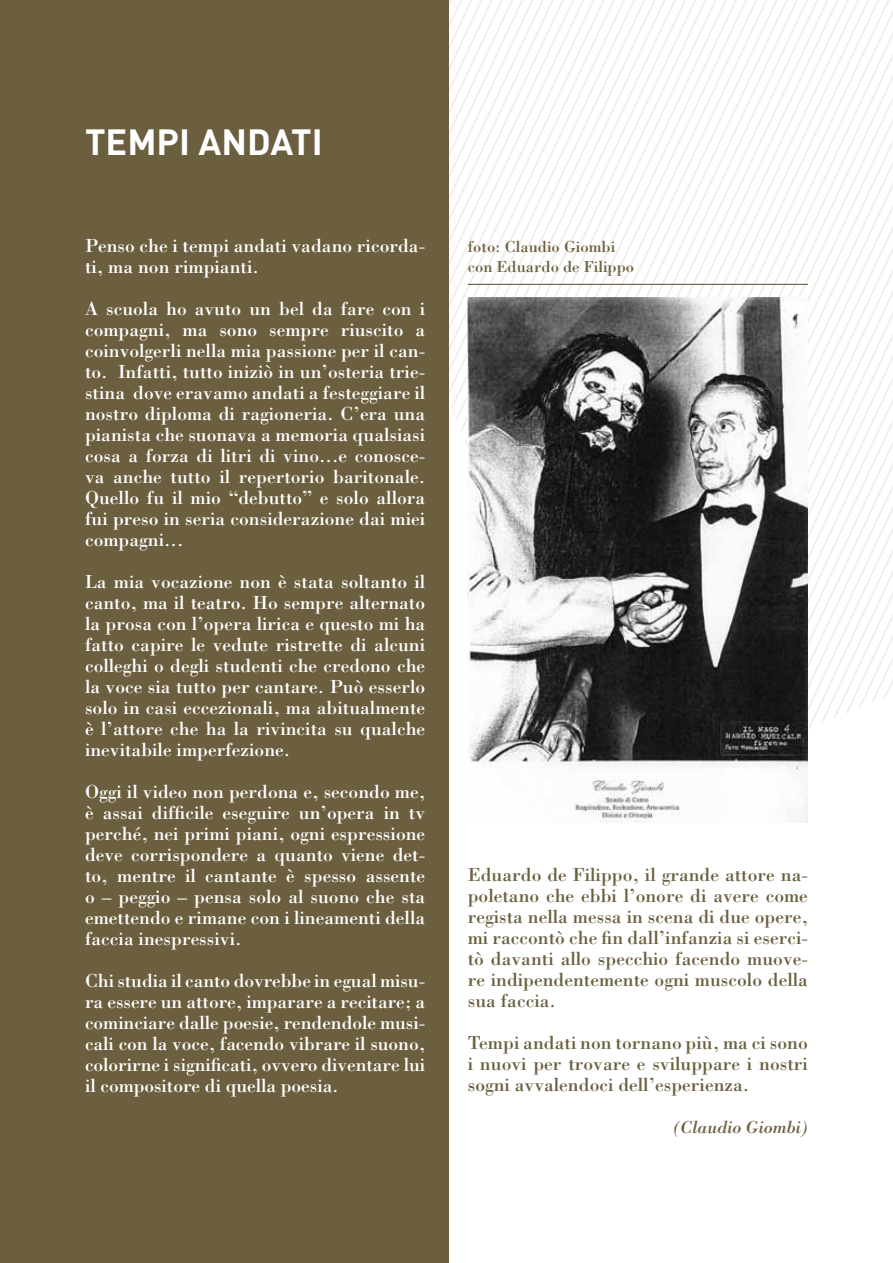
<style>
.page{position:relative;width:893px;height:1263px;background:#fff}
.page>*{position:absolute;margin:0;border:0;box-sizing:border-box;transform-origin:0 0}
.t1{font:700 36px "DIN Pro";color:#fff}
.t2{font:19.5px/21px "Bodoni Std";color:#fff;text-align:justify}
.t3{font:19.5px/21px "Bodoni Std";color:#6c5f3f;text-align:justify}
.t4{font:italic 18px "Bodoni Std";color:#6c5f3f}
.t5{font:16.5px/19.5px "Bodoni Std";color:#6c5f3f}
</style>
<div class="page">
<div style="left:0;top:0;width:449px;height:1263px;background:#6c5f3f"></div>
<svg style="left:655px;top:0;width:238px;height:729px"></svg>
<img style="left:468px;top:298px;width:340px;height:525px">
<hr style="left:468px;top:284px;width:340px;height:1px;background:#6c5f3f">
<h1 class="t1" style="left:85px;top:118px;width:239px">TEMPI ANDATI</h1>
<p class="t2" style="left:85px;top:234px;width:342px">Penso che i tempi andati vadano ricorda&shy;ti, ma non rimpianti.</p>
<p class="t2" style="left:85px;top:297px;width:342px">A scuola ho avuto un bel da fare con i compagni, ma sono sempre riuscito a coinvolgerli nella mia passione per il can&shy;to. Infatti, tutto iniziò in un’osteria trie&shy;stina dove eravamo andati a festeggiare il nostro diploma di ragioneria. C’era una pianista che suonava a memoria qualsiasi cosa a forza di litri di vino...e conosce&shy;va anche tutto il repertorio baritonale.<br>Quello fu il mio “debutto” e solo allora fui preso in seria considerazione dai miei compagni...</p>
<p class="t2" style="left:85px;top:571px;width:342px">La mia vocazione non è stata soltanto il canto, ma il teatro. Ho sempre alternato la prosa con l’opera lirica e questo mi ha fatto capire le vedute ristrette di alcuni colleghi o degli studenti che credono che la voce sia tutto per cantare. Può esserlo solo in casi eccezionali, ma abitualmente è l’attore che ha la rivincita su qualche inevitabile imperfezione.</p>
<p class="t2" style="left:85px;top:781px;width:342px">Oggi il video non perdona e, secondo me, è assai difficile eseguire un’opera in tv perché, nei primi piani, ogni espressione deve corrispondere a quanto viene det&shy;to, mentre il cantante è spesso assente o – peggio – pensa solo al suono che sta emettendo e rimane con i lineamenti della faccia inespressivi.</p>
<p class="t2" style="left:85px;top:970px;width:342px">Chi studia il canto dovrebbe in egual misu&shy;ra essere un attore, imparare a recitare; a cominciare dalle poesie, rendendole musi&shy;cali con la voce, facendo vibrare il suono, colorirne i significati, ovvero diventare lui il compositore di quella poesia.</p>
<p class="t5" style="left:468px;top:237px;width:168px">foto: Claudio Giombi con Eduardo de Filippo</p>
<p class="t3" style="left:468px;top:864px;width:342px">Eduardo de Filippo, il grande attore na&shy;poletano che ebbi l’onore di avere come regista nella messa in scena di due opere, mi raccontò che fin dall’infanzia si eserci&shy;tò davanti allo specchio facendo muove&shy;re indipendentemente ogni muscolo della sua faccia.</p>
<p class="t3" style="left:468px;top:1032px;width:342px">Tempi andati non tornano più, ma ci sono i nuovi per trovare e sviluppare i nostri sogni avvalendoci dell’esperienza.</p>
<p class="t4" style="left:673px;top:1116px;width:136px">(Claudio Giombi)</p>
</div>
